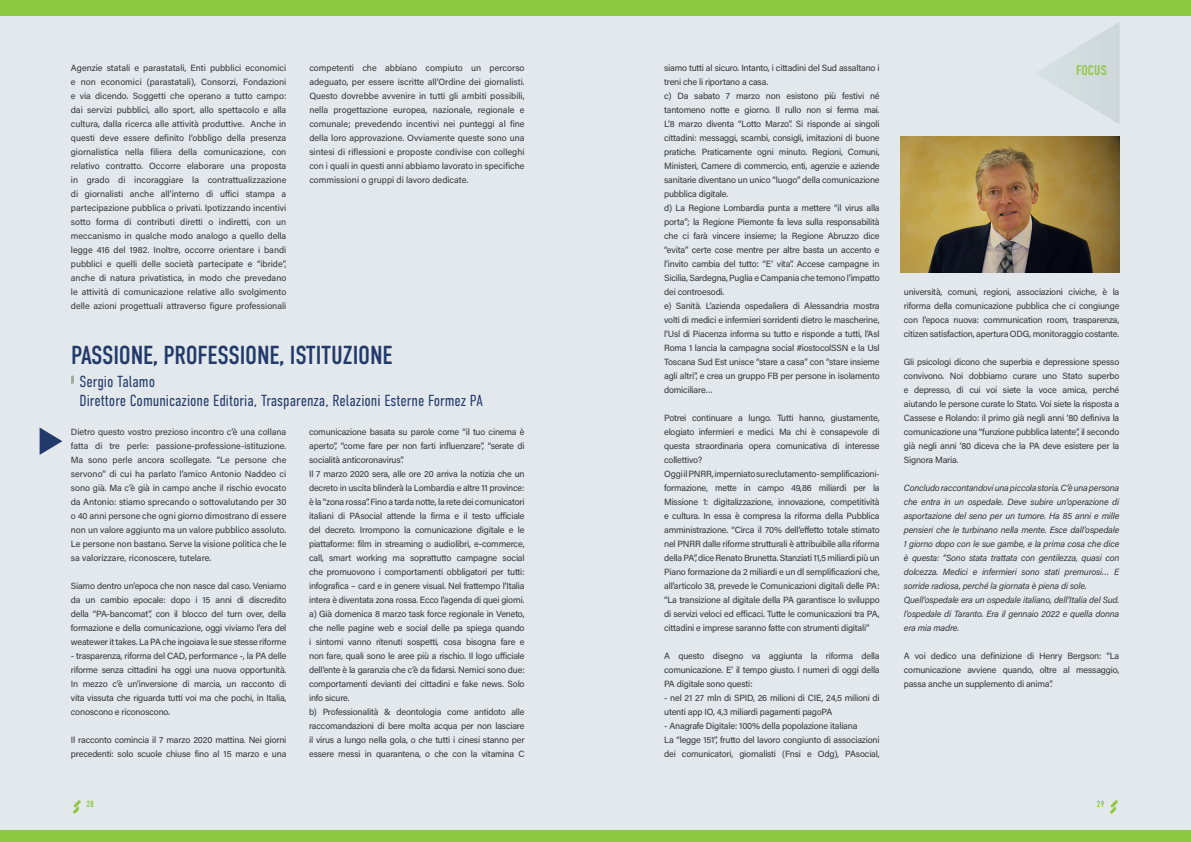
<style>
.page{position:relative;width:1191px;height:842px;background:#e2e8eb}
.page>*{position:absolute;margin:0;border:0;box-sizing:border-box;transform-origin:0 0}
.t1{font:26px "DIN Condensed";letter-spacing:-.01em;color:#22396b}
.t2{font:300 16px "DIN Condensed";color:#22396b}
.t3{font:14px "DIN Condensed";letter-spacing:.01em;color:#8ec740}
.t4{font:9px/14px "Acumin Pro";letter-spacing:-.02em;color:#333;text-align:justify}
.t5{font:italic 9px/14px "Acumin Pro";letter-spacing:-.02em;color:#333;text-align:justify}
.t6{font:9px "DIN Condensed";color:#8ec740}
</style>
<div class="page">
<svg style="left:1110px;top:800px;width:8px;height:13px"></svg>
<svg style="left:73px;top:800px;width:8px;height:13px"></svg>
<div style="left:0;top:0;width:1191px;height:15px;background:#8ec740"></div>
<div style="left:0;top:831px;width:1191px;height:11px;background:#8ec740"></div>
<svg style="left:1039px;top:23px;width:80px;height:100px"></svg>
<img style="left:901px;top:136px;width:218px;height:136px">
<svg style="left:40px;top:427px;width:22px;height:28px"></svg>
<svg style="left:71px;top:376px;width:3px;height:8px"></svg>
<p class="t4" style="left:71px;top:60px;width:217px">Agenzie statali e parastatali, Enti pubblici economici e non economici (parastatali), Consorzi, Fondazioni e via dicendo. Soggetti che operano a tutto campo: dai servizi pubblici, allo sport, allo spettacolo e alla cultura, dalla ricerca alle attività produttive. Anche in questi deve essere definito l’obbligo della presenza giornalistica nella filiera della comunicazione, con relativo contratto. Occorre elaborare una proposta in grado di incoraggiare la contrattualizzazione di giornalisti anche all’interno di uffici stampa a partecipazione pubblica o privati. Ipotizzando incentivi sotto forma di contributi diretti o indiretti, con un meccanismo in qualche modo analogo a quello della legge 416 del 1982. Inoltre, occorre orientare i bandi pubblici e quelli delle società partecipate e “ibride”, anche di natura privatistica, in modo che prevedano le attività di comunicazione relative allo svolgimento delle azioni progettuali attraverso figure professionali</p>
<p class="t4" style="left:309px;top:60px;width:217px">competenti che abbiano compiuto un percorso adeguato, per essere iscritte all’Ordine dei giornalisti.<br>Questo dovrebbe avvenire in tutti gli ambiti possibili, nella progettazione europea, nazionale, regionale e comunale; prevedendo incentivi nei punteggi al fine della loro approvazione. Ovviamente queste sono una sintesi di riflessioni e proposte condivise con colleghi con i quali in questi anni abbiamo lavorato in specifiche commissioni o gruppi di lavoro dedicate.</p>
<p class="t1" style="left:71px;top:341px;width:323px">PASSIONE, PROFESSIONE, ISTITUZIONE</p>
<p class="t2" style="left:79px;top:372px;width:77px">Sergio Talamo</p>
<p class="t2" style="left:79px;top:392px;width:405px">Direttore Comunicazione Editoria, Trasparenza, Relazioni Esterne Formez PA</p>
<p class="t4" style="left:71px;top:424px;width:217px">Dietro questo vostro prezioso incontro c’è una collana fatta di tre perle: passione-professione-istituzione.<br>Ma sono perle ancora scollegate. “Le persone che servono” di cui ha parlato l’amico Antonio Naddeo ci sono già. Ma c’è già in campo anche il rischio evocato da Antonio: stiamo sprecando o sottovalutando per 30 o 40 anni persone che ogni giorno dimostrano di essere non un valore aggiunto ma un valore pubblico assoluto.<br>Le persone non bastano. Serve la visione politica che le sa valorizzare, riconoscere, tutelare.</p>
<p class="t4" style="left:71px;top:578px;width:217px">Siamo dentro un’epoca che non nasce dal caso. Veniamo da un cambio epocale: dopo i 15 anni di discredito della “PA-bancomat”, con il blocco del turn over, della formazione e della comunicazione, oggi viviamo l’era del weatewer it takes. La PA che ingoiava le sue stesse riforme</p>
<p class="t4" style="left:71px;top:648px;width:217px">- trasparenza, riforma del CAD, performance -, la PA delle riforme senza cittadini ha oggi una nuova opportunità.<br>In mezzo c’è un’inversione di marcia, un racconto di vita vissuta che riguarda tutti voi ma che pochi, in Italia, conoscono e riconoscono.</p>
<p class="t4" style="left:71px;top:732px;width:217px">Il racconto comincia il 7 marzo 2020 mattina. Nei giorni precedenti: solo scuole chiuse fino al 15 marzo e una</p>
<p class="t4" style="left:309px;top:424px;width:217px">comunicazione basata su parole come “il tuo cinema è aperto”, “come fare per non farti influenzare”, “serate di socialità anticoronavirus”.</p>
<p class="t4" style="left:309px;top:466px;width:217px">Il 7 marzo 2020 sera, alle ore 20 arriva la notizia che un decreto in uscita blinderà la Lombardia e altre 11 province: è la “zona rossa”. Fino a tarda notte, la rete dei comunicatori italiani di PAsocial attende la firma e il testo ufficiale del decreto. Irrompono la comunicazione digitale e le piattaforme: film in streaming o audiolibri, e-commerce, call, smart working ma soprattutto campagne social che promuovono i comportamenti obbligatori per tutti: infografica – card e in genere visual. Nel frattempo l’Italia intera è diventata zona rossa. Ecco l’agenda di quei giorni.</p>
<p class="t4" style="left:309px;top:606px;width:217px">a) Già domenica 8 marzo task force regionale in Veneto, che nelle pagine web e social delle pa spiega quando i sintomi vanno ritenuti sospetti, cosa bisogna fare e non fare, quali sono le aree più a rischio. Il logo ufficiale dell’ente è la garanzia che c’è da fidarsi. Nemici sono due: comportamenti devianti dei cittadini e fake news. Solo info sicure.</p>
<p class="t4" style="left:309px;top:704px;width:217px">b) Professionalità &amp; deontologia come antidoto alle raccomandazioni di bere molta acqua per non lasciare il virus a lungo nella gola, o che tutti i cinesi stanno per essere messi in quarantena, o che con la vitamina C</p>
<p class="t4" style="left:664px;top:60px;width:217px">siamo tutti al sicuro. Intanto, i cittadini del Sud assaltano i treni che li riportano a casa.</p>
<p class="t4" style="left:664px;top:88px;width:217px">c) Da sabato 7 marzo non esistono più festivi né tantomeno notte e giorno. Il rullo non si ferma mai.<br>L’8 marzo diventa “Lotto Marzo”. Si risponde ai singoli cittadini: messaggi, scambi, consigli, imitazioni di buone pratiche. Praticamente ogni minuto. Regioni, Comuni, Ministeri, Camere di commercio, enti, agenzie e aziende sanitarie diventano un unico “luogo” della comunicazione pubblica digitale.</p>
<p class="t4" style="left:664px;top:200px;width:217px">d) La Regione Lombardia punta a mettere “il virus alla porta”; la Regione Piemonte fa leva sulla responsabilità che ci farà vincere insieme; la Regione Abruzzo dice “evita” certe cose mentre per altre basta un accento e l’invito cambia del tutto: “E’ vita”. Accese campagne in Sicilia, Sardegna, Puglia e Campania che temono l’impatto dei controesodi.</p>
<p class="t4" style="left:664px;top:298px;width:217px">e) Sanità. L’azienda ospedaliera di Alessandria mostra volti di medici e infermieri sorridenti dietro le mascherine, l’Usl di Piacenza informa su tutto e risponde a tutti, l’Asl Roma 1 lancia la campagna social #iostocolSSN e la Usl Toscana Sud Est unisce “stare a casa” con “stare insieme agli altri”, e crea un gruppo FB per persone in isolamento domiciliare…</p>
<p class="t4" style="left:664px;top:410px;width:217px">Potrei continuare a lungo. Tutti hanno, giustamente, elogiato infermieri e medici. Ma chi è consapevole di questa straordinaria opera comunicativa di interesse collettivo?</p>
<p class="t4" style="left:664px;top:466px;width:217px">Oggi il PNRR, imperniato su reclutamento- semplificazioni&shy;formazione, mette in campo 49,86 miliardi per la Missione 1: digitalizzazione, innovazione, competitività e cultura. In essa è compresa la riforma della Pubblica amministrazione. “Circa il 70% dell’effetto totale stimato nel PNRR dalle riforme strutturali è attribuibile alla riforma della PA”, dice Renato Brunetta. Stanziati 11,5 miliardi più un Piano formazione da 2 miliardi e un dl semplificazioni che, all’articolo 38, prevede le Comunicazioni digitali delle PA: “La transizione al digitale della PA garantisce lo sviluppo di servizi veloci ed efficaci. Tutte le comunicazioni tra PA, cittadini e imprese saranno fatte con strumenti digitali”</p>
<p class="t4" style="left:664px;top:648px;width:217px">A questo disegno va aggiunta la riforma della comunicazione. E’ il tempo giusto. I numeri di oggi della PA digitale sono questi:</p>
<p class="t4" style="left:664px;top:690px;width:217px">- nel 21 27 mln di SPID, 26 milioni di CIE, 24,5 milioni di utenti app IO, 4,3 miliardi pagamenti pagoPA</p>
<p class="t4" style="left:664px;top:718px;width:195px">- Anagrafe Digitale: 100% della popolazione italiana</p>
<p class="t4" style="left:664px;top:732px;width:217px">La “legge 151”, frutto del lavoro congiunto di associazioni dei comunicatori, giornalisti (Fnsi e Odg), PAsocial,</p>
<h3 class="t3" style="left:1076px;top:62px;width:32px">FOCUS</h3>
<p class="t4" style="left:904px;top:284px;width:217px">università, comuni, regioni, associazioni civiche, è la riforma della comunicazione pubblica che ci congiunge con l’epoca nuova: communication room, trasparenza, citizen satisfaction, apertura ODG, monitoraggio costante.</p>
<p class="t4" style="left:904px;top:354px;width:217px">Gli psicologi dicono che superbia e depressione spesso convivono. Noi dobbiamo curare uno Stato superbo e depresso, di cui voi siete la voce amica, perché aiutando le persone curate lo Stato. Voi siete la risposta a Cassese e Rolando: il primo già negli anni ’80 definiva la comunicazione una “funzione pubblica latente”, il secondo già negli anni ’80 diceva che la PA deve esistere per la Signora Maria.</p>
<p class="t5" style="left:904px;top:480px;width:217px">Concludo raccontandovi una piccola storia. C’è una persona che entra in un ospedale. Deve subire un’operazione di asportazione del seno per un tumore. Ha 85 anni e mille pensieri che le turbinano nella mente. Esce dall’ospedale 1 giorno dopo con le sue gambe, e la prima cosa che dice è questa: “Sono stata trattata con gentilezza, quasi con dolcezza. Medici e infermieri sono stati premurosi… E sorride radiosa, perché la giornata è piena di sole.</p>
<p class="t5" style="left:904px;top:592px;width:217px">Quell’ospedale era un ospedale italiano, dell’Italia del Sud. l’ospedale di Taranto. Era il gennaio 2022 e quella donna era mia madre.</p>
<p class="t4" style="left:904px;top:648px;width:217px">A voi dedico una definizione di Henry Bergson: “La comunicazione avviene quando, oltre al messaggio, passa anche un supplemento di anima”.</p>
<p class="t6" style="left:86px;top:798px;width:9px">28</p>
<p class="t6" style="left:1097px;top:798px;width:9px">29</p>
</div>
